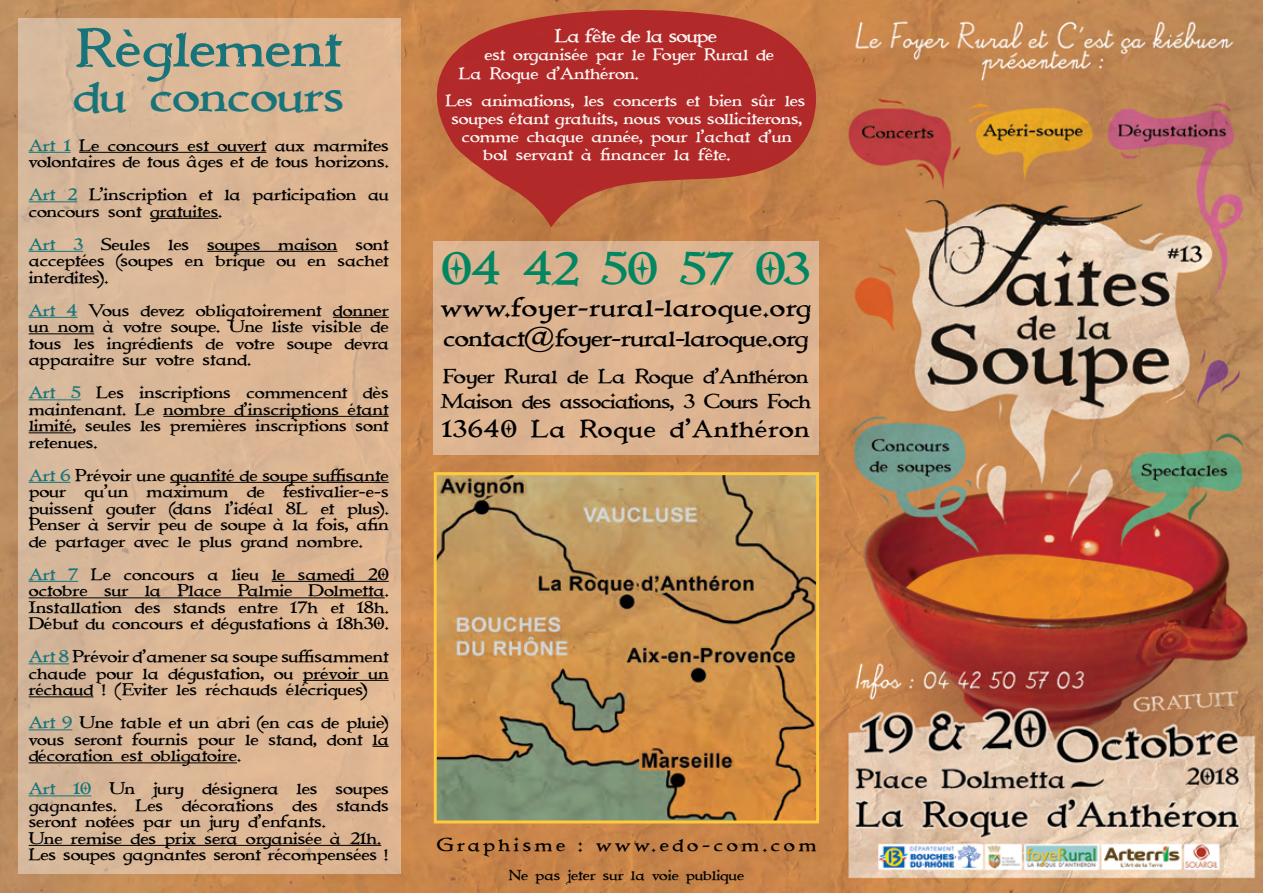
<style>
.page{position:relative;width:1263px;height:893px;background:#fff}
.page>*{position:absolute;margin:0;border:0;box-sizing:border-box;transform-origin:0 0}
.t1{font:55.5px "Immortal";color:#18747a}
.t2{font:48px "Immortal";letter-spacing:-.01em;color:#008661}
.t3{font:48px "Immortal";color:#18747a}
.t4{font:27px "Immortal";letter-spacing:.03em;color:#000}
.t5{font:25.5px "Immortal";letter-spacing:.04em;color:#000}
.t6{font:24.75px "Immortal";letter-spacing:-.01em;color:#000}
.t7{font:21px/25.2px "Immortal";letter-spacing:-.03em;color:#000}
.t8{font:19.5px "Immortal";letter-spacing:.19em;color:#000}
.t9{font:19.5px "Immortal";letter-spacing:-.03em;color:#fff}
.t10{font:17.55px/16.5px "Immortal";color:#000;text-align:justify}
.t11{font:17.25px/19.5px "Immortal";color:#fff}
.t12{font:15px "Immortal";color:#000}
.s1{color:#18747a}
</style>
<div class="page">
<img style="left:0;top:0;width:1263px;height:893px">
<div style="left:19px;top:18px;width:382px;height:855px;background:#dbb796"></div>
<div style="left:434px;top:241px;width:385px;height:214px;background:#dcb491"></div>
<img style="left:438px;top:476px;width:377px;height:343px">
<div style="left:434px;top:472px;width:385px;height:351px;border:3px solid #ffca3b"></div>
<hr style="left:29px;top:152px;width:42px;height:1px;background:#18747a">
<hr style="left:79px;top:152px;width:187px;height:1px;background:#000">
<hr style="left:29px;top:201px;width:48px;height:1px;background:#18747a">
<hr style="left:150px;top:218px;width:68px;height:1px;background:#000">
<hr style="left:29px;top:251px;width:54px;height:1px;background:#18747a">
<hr style="left:207px;top:251px;width:130px;height:1px;background:#000">
<hr style="left:29px;top:317px;width:49px;height:1px;background:#18747a">
<hr style="left:333px;top:317px;width:56px;height:1px;background:#000">
<hr style="left:29px;top:333px;width:65px;height:1px;background:#000">
<hr style="left:29px;top:399px;width:52px;height:1px;background:#18747a">
<hr style="left:163px;top:416px;width:226px;height:1px;background:#000">
<hr style="left:29px;top:432px;width:44px;height:1px;background:#000">
<hr style="left:29px;top:482px;width:41px;height:1px;background:#18747a">
<hr style="left:170px;top:482px;width:219px;height:1px;background:#000">
<hr style="left:29px;top:581px;width:49px;height:1px;background:#18747a">
<hr style="left:272px;top:581px;width:117px;height:1px;background:#000">
<hr style="left:29px;top:597px;width:356px;height:1px;background:#000">
<hr style="left:29px;top:663px;width:40px;height:1px;background:#18747a">
<hr style="left:303px;top:680px;width:86px;height:1px;background:#000">
<hr style="left:29px;top:696px;width:64px;height:1px;background:#000">
<hr style="left:29px;top:729px;width:43px;height:1px;background:#18747a">
<svg style="left:372px;top:746px;width:17px;height:1px"></svg>
<hr style="left:29px;top:762px;width:208px;height:1px;background:#000">
<hr style="left:29px;top:795px;width:62px;height:1px;background:#18747a">
<hr style="left:29px;top:845px;width:352px;height:1px;background:#000">
<svg style="left:423px;top:6px;width:396px;height:221px;background:#b84733"></svg>
<h1 class="t1" style="left:76px;top:13px;width:267px">Règlement</h1>
<h2 class="t3" style="left:73px;top:65px;width:273px">du concours</h2>
<p class="t10" style="left:29px;top:137px;width:362px"><span class="s1">Art 1</span> Le concours est ouvert aux marmites volontaires de tous âges et de tous horizons.</p>
<p class="t10" style="left:29px;top:187px;width:361px"><span class="s1">Art 2</span> L’inscription et la participation au concours sont gratuites.</p>
<p class="t10" style="left:29px;top:236px;width:362px"><span class="s1">Art 3</span> Seules les soupes maison sont acceptées (soupes en brique ou en sachet interdites).</p>
<p class="t10" style="left:29px;top:302px;width:362px"><span class="s1">Art 4</span> Vous devez obligatoirement donner un nom à votre soupe. Une liste visible de tous les ingrédients de votre soupe devra apparaitre sur votre stand.</p>
<p class="t10" style="left:29px;top:385px;width:362px"><span class="s1">Art 5</span> Les inscriptions commencent dès maintenant. Le nombre d’inscriptions étant limité, seules les premières inscriptions sont retenues.</p>
<p class="t10" style="left:29px;top:467px;width:362px"><span class="s1">Art 6</span> Prévoir une quantité de soupe suffisante pour qu’un maximum de festivalier-e-s puissent gouter (dans l’idéal 8L et plus).<br>Penser à servir peu de soupe à la fois, afin de partager avec le plus grand nombre.</p>
<p class="t10" style="left:29px;top:566px;width:362px"><span class="s1">Art 7</span> Le concours a lieu le samedi 20 octobre sur la Place Palmie Dolmetta.<br>Installation des stands entre 17h et 18h.<br>Début du concours et dégustations à 18h30.</p>
<p class="t10" style="left:29px;top:649px;width:362px"><span class="s1">Art 8</span> Prévoir d’amener sa soupe suffisamment chaude pour la dégustation, ou prévoir un réchaud ! (Eviter les réchauds élécriques)</p>
<p class="t10" style="left:29px;top:715px;width:362px"><span class="s1">Art 9</span> Une table et un abri (en cas de pluie) vous seront fournis pour le stand, dont la décoration est obligatoire.</p>
<p class="t10" style="left:29px;top:781px;width:362px;text-align:left"><span class="s1">Art 10</span> Un jury désignera les soupes gagnantes. Les décorations des stands seront notées par un jury d’enfants.<br>Une remise des prix sera organisée à 21h.<br>Les soupes gagnantes seront récompensées !</p>
<p class="t9" style="left:555px;top:23px;width:164px">La fête de la soupe</p>
<p class="t11" style="left:459px;top:45px;width:317px;text-indent:25px">est organisée par le Foyer Rural de<br>La Roque d’Anthéron.</p>
<p class="t11" style="left:445px;top:91px;width:361px">Les animations, les concerts et bien sûr les</p>
<p class="t11" style="left:451px;top:109px;width:352px">soupes étant gratuits, nous vous solliciterons,</p>
<p class="t11" style="left:462px;top:127px;width:332px">comme chaque année, pour l’achat d’un</p>
<p class="t11" style="left:483px;top:145px;width:249px">bol servant à financer la fête.</p>
<h2 class="t2" style="left:442px;top:238px;width:370px">04 42 50 57 03</h2>
<h3 class="t4" style="left:441px;top:290px;width:372px">www.foyer-rural-laroque.org</h3>
<h3 class="t6" style="left:443px;top:322px;width:366px">contact@foyer-rural-laroque.org</h3>
<p class="t7" style="left:440px;top:364px;width:372px">Foyer Rural de La Roque d’Anthéron<br>Maison des associations, 3 Cours Foch</p>
<h3 class="t5" style="left:442px;top:412px;width:369px">13640 La Roque d’Anthéron</h3>
<p class="t8" style="left:437px;top:832px;width:381px">Graphisme : www.edo-com.com</p>
<p class="t12" style="left:509px;top:866px;width:236px">Ne pas jeter sur la voie publique</p>
</div>
